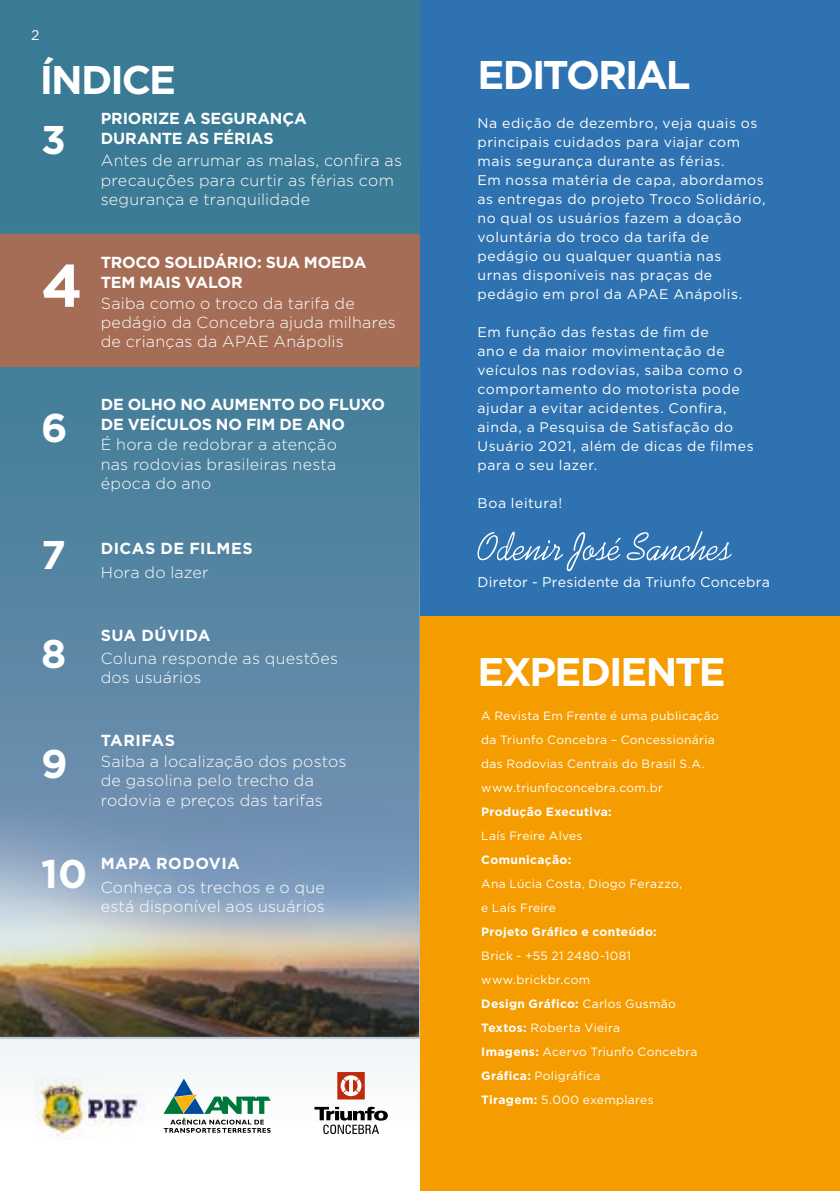
<style>
.page{position:relative;width:840px;height:1191px;background:#fff}
.page>*{position:absolute;margin:0;border:0;box-sizing:border-box;transform-origin:0 0}
.t1{font:700 60px "Gotham";color:#fff}
.t2{font:700 40px "Gotham";letter-spacing:-.05em;color:#fff}
.t3{font:300 16px/19.2px "Gotham";letter-spacing:.015em;color:#fff}
.t4{font:700 16px/20px "Gotham";letter-spacing:-.005em;color:#fff}
.t5{font:700 16px "Gotham";letter-spacing:.03em;color:#fff}
.t6{font:700 16px "Gotham";letter-spacing:.025em;color:#fff}
.t7{font:14.2px "Gotham";letter-spacing:.02em;color:#fff}
.t8{font:14px/19px "Gotham";letter-spacing:.04em;color:#fff}
.t9{font:12px/24px "Gotham";letter-spacing:.025em;color:#fff}
.t10{font:700 12px "Gotham";letter-spacing:.03em;color:#fff}
.s1{font-weight:700}
</style>
<div class="page">
<svg style="left:0;top:0;width:420px;height:1118px;background:#648ba0"></svg>
<svg style="left:314px;top:1106px;width:73px;height:28px"></svg>
<svg style="left:337px;top:1072px;width:27px;height:27px"></svg>
<div style="left:0;top:234px;width:420px;height:132px;background:#a56d56"></div>
<div style="left:420px;top:0;width:419px;height:616px;background:#2e72b1"></div>
<div style="left:420px;top:616px;width:419px;height:575px;background:#f59c00"></div>
<svg style="left:477px;top:531px;width:254px;height:40px"></svg>
<svg style="left:163px;top:1078px;width:107px;height:54px"></svg>
<img style="left:34px;top:1078px;width:110px;height:61px">
<p class="t8" style="left:31px;top:25px;width:10px">2</p>
<h2 class="t2" style="left:40px;top:56px;width:138px">ÍNDICE</h2>
<h2 class="t2" style="left:41px;top:116px;width:26px">3</h2>
<h1 class="t1" style="left:41px;top:251px;width:43px">4</h1>
<h2 class="t2" style="left:41px;top:404px;width:28px">6</h2>
<p class="t4" style="left:101px;top:108px;width:207px">PRIORIZE A SEGURANÇA<br>DURANTE AS FÉRIAS</p>
<p class="t3" style="left:101px;top:151px;width:302px">Antes de arrumar as malas, confira as precauções para curtir as férias com segurança e tranquilidade</p>
<p class="t4" style="left:101px;top:252px;width:267px">TROCO SOLIDÁRIO: SUA MOEDA<br>TEM MAIS VALOR</p>
<p class="t3" style="left:101px;top:293px;width:296px">Saiba como o troco da tarifa de pedágio da Concebra ajuda milhares de crianças da APAE Anápolis</p>
<p class="t4" style="left:101px;top:394px;width:286px">DE OLHO NO AUMENTO DO FLUXO<br>DE VEÍCULOS NO FIM DE ANO</p>
<p class="t3" style="left:101px;top:435px;width:237px;text-align:justify">É hora de redobrar a atenção nas rodovias brasileiras nesta época do ano</p>
<h2 class="t2" style="left:41px;top:532px;width:26px">7</h2>
<p class="t5" style="left:101px;top:539px;width:153px">DICAS DE FILMES</p>
<p class="t3" style="left:101px;top:562px;width:109px">Hora do lazer</p>
<h2 class="t2" style="left:41px;top:630px;width:27px">8</h2>
<p class="t5" style="left:101px;top:626px;width:111px">SUA DÚVIDA</p>
<p class="t3" style="left:101px;top:648px;width:239px">Coluna responde as questões dos usuários</p>
<p class="t5" style="left:101px;top:731px;width:76px">TARIFAS</p>
<h2 class="t2" style="left:41px;top:740px;width:28px">9</h2>
<p class="t3" style="left:101px;top:751px;width:247px">Saiba a localização dos postos de gasolina pelo trecho da rodovia e preços das tarifas</p>
<h2 class="t2" style="left:41px;top:850px;width:48px">10</h2>
<p class="t6" style="left:101px;top:854px;width:140px">MAPA RODOVIA</p>
<p class="t3" style="left:101px;top:877px;width:225px">Conheça os trechos e o que está disponível aos usuários</p>
<h2 class="t2" style="left:477px;top:51px;width:214px">EDITORIAL</h2>
<p class="t8" style="left:477px;top:113px;width:289px">Na edição de dezembro, veja quais os principais cuidados para viajar com mais segurança durante as férias.<br>Em nossa matéria de capa, abordamos as entregas do projeto Troco Solidário, no qual os usuários fazem a doação voluntária do troco da tarifa de pedágio ou qualquer quantia nas<br>urnas disponíveis nas praças de pedágio em prol da APAE Anápolis.</p>
<p class="t8" style="left:477px;top:322px;width:277px">Em função das festas de fim de<br>ano e da maior movimentação de veículos nas rodovias, saiba como o comportamento do motorista pode ajudar a evitar acidentes. Confira, ainda, a Pesquisa de Satisfação do<br>Usuário 2021, além de dicas de filmes para o seu lazer.</p>
<p class="t8" style="left:477px;top:493px;width:86px">Boa leitura!</p>
<p class="t7" style="left:477px;top:573px;width:294px">Diretor - Presidente da Triunfo Concebra</p>
<h2 class="t2" style="left:477px;top:649px;width:249px">EXPEDIENTE</h2>
<p class="t9" style="left:481px;top:704px;width:239px">A Revista Em Frente é uma publicação da Triunfo Concebra – Concessionária das Rodovias Centrais do Brasil S.A. www.triunfoconcebra.com.br</p>
<p class="t10" style="left:481px;top:805px;width:132px">Produção Executiva:</p>
<p class="t9" style="left:481px;top:824px;width:103px">Laís Freire Alves</p>
<p class="t10" style="left:481px;top:853px;width:91px">Comunicação:</p>
<p class="t9" style="left:481px;top:872px;width:202px">Ana Lúcia Costa, Diogo Ferazzo, e Laís Freire</p>
<p class="t10" style="left:481px;top:925px;width:177px">Projeto Gráfico e conteúdo:</p>
<p class="t9" style="left:481px;top:944px;width:218px">Brick - +55 21 2480-1081 www.brickbr.com<br><span class="s1">Design Gráfico:</span> Carlos Gusmão<br><span class="s1">Textos:</span> Roberta Vieira<br><span class="s1">Imagens:</span> Acervo Triunfo Concebra<br><span class="s1">Gráfica:</span> Poligráfica<br><span class="s1">Tiragem:</span> 5.000 exemplares</p>
</div>
